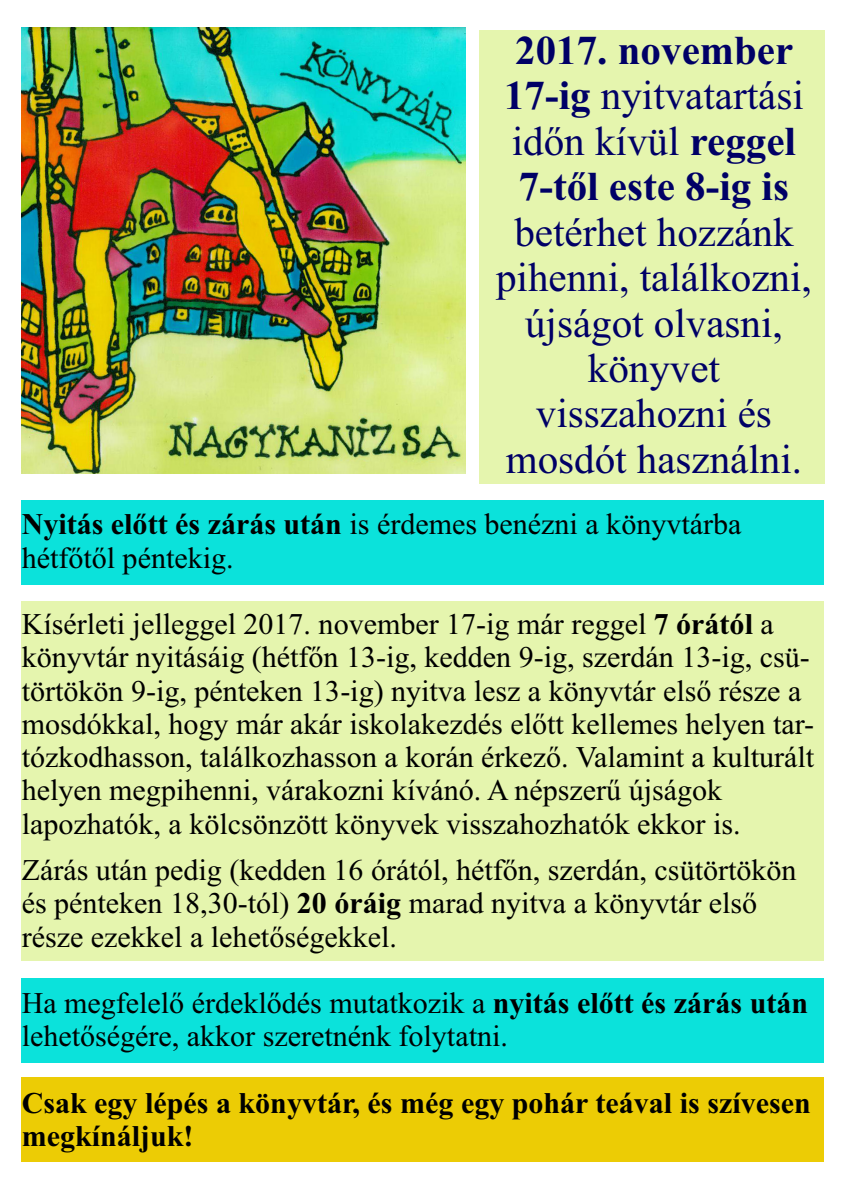
<style>
.page{position:relative;width:846px;height:1200px;background:#fff}
.page>*{position:absolute;margin:0;border:0;box-sizing:border-box;transform-origin:0 0}
.t1{font:41px/45.4px "Times New Roman";color:#006;text-align:center}
.t2{font:700 41px/45.4px "Times New Roman";color:#006;text-align:center}
.t3{font:30px/33.2px "Times New Roman";color:#000}
.t4{font:700 30px/33.2px "Times New Roman";color:#000}
.s1{font-weight:400}
.s2{font-weight:700}
</style>
<div class="page">
<div style="left:22px;top:1077px;width:801px;height:84px;background:#eccc05"></div>
<div style="left:22px;top:500px;width:801px;height:84px;background:#0be2db"></div>
<div style="left:22px;top:978px;width:801px;height:84px;background:#0be2db"></div>
<div style="left:22px;top:601px;width:801px;height:359px;background:#e5f5ae"></div>
<div style="left:478px;top:30px;width:345px;height:453px;background:#e5f5ae"></div>
<img style="left:21px;top:27px;width:444px;height:446px">
<h1 class="t2" style="left:504px;top:32px;width:301px">2017. november<br>17-ig <span class="s1">nyitvatartási időn kívül</span> reggel<br>7-től este 8-ig is</h1>
<h1 class="t1" style="left:496px;top:213px;width:317px">betérhet hozzánk pihenni, találkozni, újságot olvasni, könyvet visszahozni és mosdót használni.</h1>
<p class="t3" style="left:22px;top:510px;width:721px"><span class="s2">Nyitás előtt és zárás után</span> is érdemes benézni a könyvtárba hétfőtől péntekig.</p>
<p class="t3" style="left:22px;top:610px;width:793px">Kísérleti jelleggel 2017. november 17-ig már reggel <span class="s2">7 órától</span> a könyvtár nyitásáig (hétfőn 13-ig, kedden 9-ig, szerdán 13-ig, csü&shy;törtökön 9-ig, pénteken 13-ig) nyitva lesz a könyvtár első része a mosdókkal, hogy már akár iskolakezdés előtt kellemes helyen tar&shy;tózkodhasson, találkozhasson a korán érkező. Valamint a kulturált helyen megpihenni, várakozni kívánó. A népszerű újságok lapozhatók, a kölcsönzött könyvek visszahozhatók ekkor is.</p>
<p class="t3" style="left:22px;top:856px;width:775px">Zárás után pedig (kedden 16 órától, hétfőn, szerdán, csütörtökön és pénteken 18,30-tól) <span class="s2">20 óráig</span> marad nyitva a könyvtár első része ezekkel a lehetőségekkel.</p>
<p class="t3" style="left:22px;top:989px;width:787px">Ha megfelelő érdeklődés mutatkozik a <span class="s2">nyitás előtt és zárás után </span>lehetőségére, akkor szeretnénk folytatni.</p>
<p class="t4" style="left:22px;top:1089px;width:790px">Csak egy lépés a könyvtár, és még egy pohár teával is szívesen megkínáljuk!</p>
</div>
